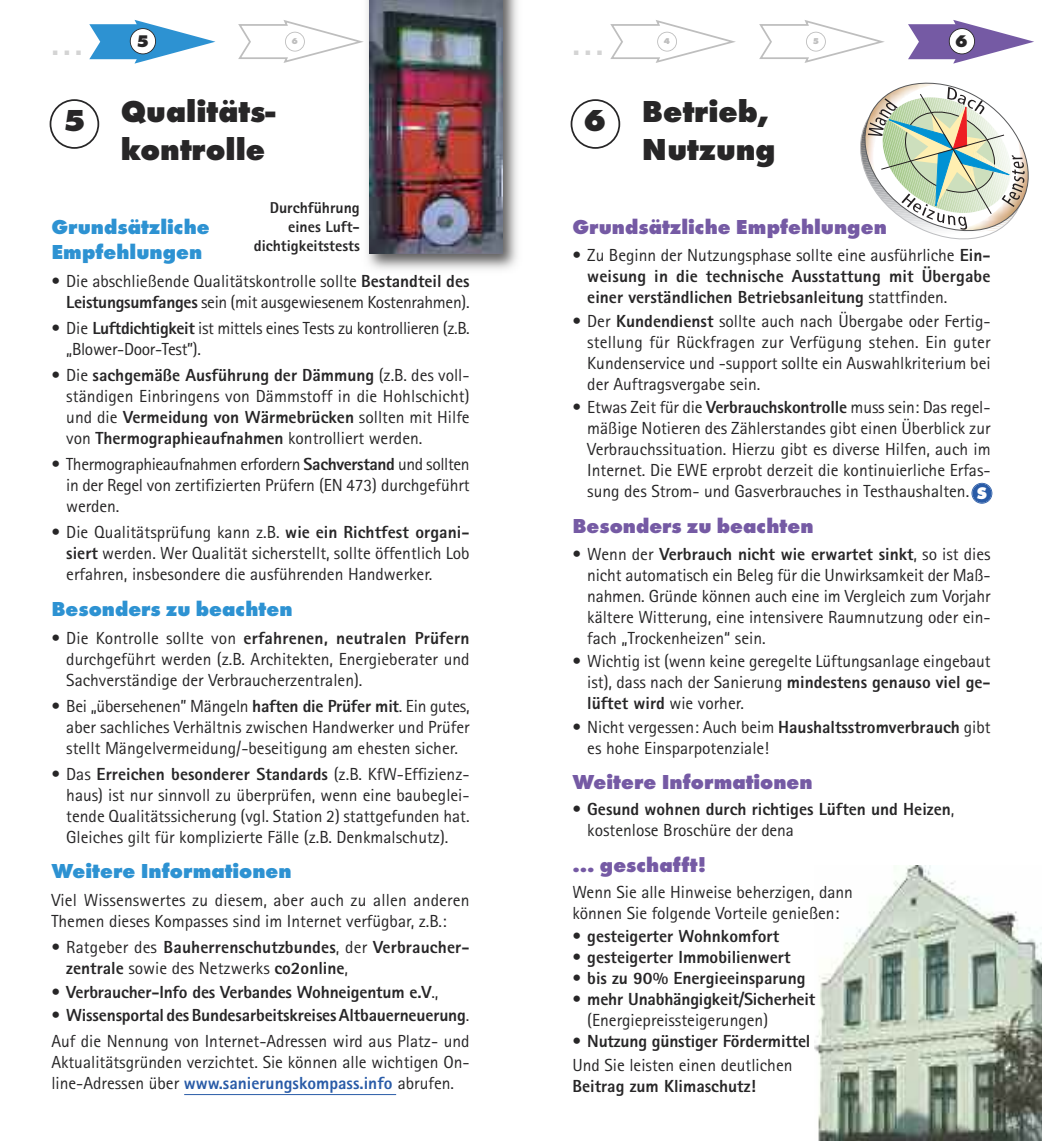
<style>
.page{position:relative;width:1042px;height:1141px;background:#fff}
.page>*{position:absolute;margin:0;border:0;box-sizing:border-box;transform-origin:0 0}
.t1{font:42px "Helvetica";color:#d4d4d4}
.t2{font:800 31.5px/37.8px "Futura T";color:#272627}
.t3{font:800 21px "Futura T";color:#755aa4}
.t4{font:800 21px/25.2px "Futura T";color:#2d92d2}
.t5{font:17.5px/21px "Rotis Sans Serif";color:#272627;text-align:justify}
.t6{font:800 17.5px/21px "Rotis Sans Serif";color:#272627}
.t7{font:17.5px/21px "Rotis Sans Serif";letter-spacing:-.02em;color:#272627}
.t8{font:800 17.5px "Futura T";color:#272627}
.t9{font:800 15.75px/18.9px "Rotis Sans Serif";color:#272627;text-align:right}
.t10{font:800 8.75px "Futura T";color:#bebebe}
.s1{font-weight:800}
.s2{font-weight:400}
.s3{font-weight:800;color:#295ba7}
.s4{font-family:"Futura T";font-weight:800;color:#fff}
</style>
<div class="page">
<img style="left:815px;top:866px;width:227px;height:275px">
<img style="left:367px;top:0;width:151px;height:270px">
<img style="left:369px;top:0;width:133px;height:254px">
<svg style="left:860px;top:82px;width:169px;height:158px"></svg>
<svg style="left:570px;top:99px;width:50px;height:50px"></svg>
<svg style="left:50px;top:99px;width:49px;height:50px"></svg>
<svg style="left:89px;top:20px;width:126px;height:44px"></svg>
<svg style="left:908px;top:20px;width:126px;height:44px"></svg>
<hr style="left:184px;top:1094px;width:212px;height:1px;background:#295ba7">
<svg style="left:238px;top:20px;width:126px;height:43px"></svg>
<div style="left:286px;top:33px;width:18px;height:18px;background:#fff;border-radius:50%"></div>
<div style="left:285px;top:32px;width:20px;height:20px;border:2px solid #bebebe;border-radius:50%"></div>
<svg style="left:610px;top:20px;width:126px;height:43px"></svg>
<div style="left:658px;top:33px;width:18px;height:18px;background:#fff;border-radius:50%"></div>
<div style="left:657px;top:32px;width:20px;height:20px;border:2px solid #bebebe;border-radius:50%"></div>
<svg style="left:759px;top:20px;width:126px;height:43px"></svg>
<div style="left:807px;top:33px;width:18px;height:18px;background:#fff;border-radius:50%"></div>
<div style="left:806px;top:32px;width:20px;height:20px;border:2px solid #bebebe;border-radius:50%"></div>
<div style="left:130px;top:29px;width:26px;height:25px;background:#fff;border-radius:50%"></div>
<div style="left:130px;top:28px;width:26px;height:26px;border:2px solid #272627;border-radius:50%"></div>
<div style="left:949px;top:29px;width:25px;height:25px;background:#fff;border-radius:50%"></div>
<div style="left:949px;top:28px;width:26px;height:26px;border:2px solid #272627;border-radius:50%"></div>
<div style="left:972px;top:484px;width:19px;height:19px;background:#295ba7;border-radius:50%"></div>
<div style="left:971px;top:483px;width:21px;height:21px;border:2px solid #295ba7;border-radius:50%"></div>
<p class="t8" style="left:136px;top:31px;width:14px">5</p>
<p class="t10" style="left:292px;top:36px;width:8px">6</p>
<p class="t10" style="left:664px;top:36px;width:8px">4</p>
<p class="t10" style="left:813px;top:36px;width:8px">5</p>
<p class="t8" style="left:955px;top:31px;width:14px">6</p>
<h1 class="t1" style="left:50px;top:25px;width:36px">...</h1>
<h1 class="t1" style="left:570px;top:25px;width:36px">...</h1>
<h2 class="t2" style="left:121px;top:92px;width:156px">Qualitäts&shy;kontrolle</h2>
<h2 class="t2" style="left:63px;top:101px;width:24px">5</h2>
<h2 class="t2" style="left:584px;top:101px;width:24px">6</h2>
<h2 class="t2" style="left:642px;top:92px;width:135px">Betrieb,<br>Nutzung</h2>
<p class="t9" style="left:254px;top:200px;width:107px">Durchführung eines Luft&shy;dichtigkeitstests</p>
<p class="t4" style="left:51px;top:214px;width:160px">Grundsätzliche<br>Empfehlungen</p>
<p class="t5" style="left:51px;top:273px;width:420px;text-align:right">• Die abschließende Qualitätskontrolle sollte <span class="s1">Bestandteil des<br>Leistungsumfanges</span> sein (mit ausgewiesenem Kostenrahmen).</p>
<p class="t7" style="left:66px;top:320px;width:405px;text-indent:-15px">• Die <span class="s1">Luftdichtigkeit</span> ist mittels eines Tests zu kontrollieren (z.B. „Blower-Door-Test”).</p>
<p class="t5" style="left:66px;top:367px;width:405px;text-indent:-15px">• Die <span class="s1">sachgemäße Ausführung der Dämmung</span> (z.B. des voll&shy;ständigen Einbringens von Dämmstoff in die Hohlschicht) und die <span class="s1">Vermeidung von Wärmebrücken</span> sollten mit Hilfe von <span class="s1">Thermographieaufnahmen</span> kontrolliert werden.</p>
<p class="t5" style="left:66px;top:456px;width:405px;text-indent:-15px">• Thermographieaufnahmen erfordern <span class="s1">Sachverstand</span> und sollten in der Regel von zertifizierten Prüfern (EN 473) durchgeführt werden.</p>
<p class="t5" style="left:66px;top:524px;width:405px;text-indent:-15px">• Die Qualitätsprüfung kann z.B. <span class="s1">wie ein Richtfest organi&shy;siert</span> werden. Wer Qualität sicherstellt, sollte öffentlich Lob erfahren, insbesondere die ausführenden Handwerker.</p>
<p class="t4" style="left:51px;top:596px;width:243px">Besonders zu beachten</p>
<p class="t5" style="left:66px;top:629px;width:405px;text-indent:-15px">• Die Kontrolle sollte von <span class="s1">erfahrenen, neutralen Prüfern </span>durchgeführt werden (z.B. Architekten, Energieberater und Sachverständige der Verbraucherzentralen).</p>
<p class="t5" style="left:66px;top:697px;width:405px;text-indent:-15px">• Bei „übersehenen” Mängeln <span class="s1">haften die Prüfer mit</span>. Ein gutes, aber sachliches Verhältnis zwischen Handwerker und Prüfer stellt Mängelvermeidung/-beseitigung am ehesten sicher.</p>
<p class="t5" style="left:66px;top:765px;width:405px;text-indent:-15px">• Das <span class="s1">Erreichen besonderer Standards</span> (z.B. KfW-Effizienz&shy;haus) ist nur sinnvoll zu überprüfen, wenn eine baubeglei&shy;tende Qualitätssicherung (vgl. Station 2) stattgefunden hat.<br>Gleiches gilt für komplizierte Fälle (z.B. Denkmalschutz).</p>
<p class="t4" style="left:51px;top:858px;width:242px">Weitere Informationen</p>
<p class="t5" style="left:51px;top:892px;width:420px">Viel Wissenswertes zu diesem, aber auch zu allen anderen<br>Themen dieses Kompasses sind im Internet verfügbar, z.B.:</p>
<p class="t6" style="left:66px;top:939px;width:405px;text-indent:-15px"><span class="s2">• Ratgeber des</span> Bauherrenschutzbundes<span class="s2">, der</span> Verbraucher&shy;zentrale <span class="s2">sowie des Netzwerks</span> co2online<span class="s2">,</span></p>
<p class="t6" style="left:51px;top:983px;width:388px"><span class="s2">•</span> Verbraucher-Info des Verbandes Wohneigentum e.V<span class="s2">.,</span></p>
<p class="t6" style="left:51px;top:1004px;width:420px;line-height:25.9px"><span class="s2">•</span> Wissensportal desBundesarbeitskreisesAltbauerneuerung<span class="s2">.<br>Auf die Nennung von Internet-Adressen wird aus Platz- und</span></p>
<p class="t5" style="left:51px;top:1054px;width:420px">Aktualitätsgründen verzichtet. Sie können alle wichtigen On&shy;line-Adressen über <span class="s3">www.sanierungskompass.info</span> abrufen.</p>
<p class="t3" style="left:572px;top:214px;width:316px">Grundsätzliche Empfehlungen</p>
<p class="t6" style="left:587px;top:247px;width:405px;text-align:justify;text-indent:-15px"><span class="s2">• Zu Beginn der Nutzungsphase sollte eine ausführliche</span> Ein&shy;weisung in die technische Ausstattung mit Übergabe einer verständlichen Betriebsanleitung <span class="s2">stattfinden.</span></p>
<p class="t5" style="left:587px;top:312px;width:405px;text-indent:-15px">• Der <span class="s1">Kundendienst</span> sollte auch nach Übergabe oder Fertig&shy;stellung für Rückfragen zur Verfügung stehen. Ein guter Kundenservice und -support sollte ein Auswahlkriterium bei der Auftragsvergabe sein.</p>
<p class="t5" style="left:587px;top:399px;width:405px;text-indent:-15px">• Etwas Zeit für die <span class="s1">Verbrauchskontrolle</span> muss sein: Das regel&shy;mäßige Notieren des Zählerstandes gibt einen Überblick zur Verbrauchssituation. Hierzu gibt es diverse Hilfen, auch im Internet. Die EWE erprobt derzeit die kontinuierliche Erfas&shy;sung des Strom- und Gasverbrauches in Testhaushalten. <span class="s4">S</span></p>
<p class="t3" style="left:572px;top:513px;width:243px">Besonders zu beachten</p>
<p class="t5" style="left:587px;top:545px;width:405px;text-indent:-15px">• Wenn der <span class="s1">Verbrauch nicht wie erwartet sinkt</span>, so ist dies nicht automatisch ein Beleg für die Unwirksamkeit der Maß&shy;nahmen. Gründe können auch eine im Vergleich zum Vorjahr kältere Witterung, eine intensivere Raumnutzung oder ein&shy;fach „Trockenheizen“ sein.</p>
<p class="t5" style="left:587px;top:653px;width:405px;text-indent:-15px">• Wichtig ist (wenn keine geregelte Lüftungsanlage eingebaut ist), dass nach der Sanierung <span class="s1">mindestens genauso viel ge&shy;lüftet wird</span> wie vorher.</p>
<p class="t5" style="left:587px;top:718px;width:405px;text-indent:-15px">• Nicht vergessen: Auch beim <span class="s1">Haushaltsstromverbrauch</span> gibt es hohe Einsparpotenziale!</p>
<p class="t3" style="left:572px;top:770px;width:242px">Weitere Informationen</p>
<p class="t6" style="left:587px;top:801px;width:369px;text-indent:-15px"><span class="s2">•</span> Gesund wohnen durch richtiges Lüften und Heizen<span class="s2">, kostenlose Broschüre der dena</span></p>
<p class="t3" style="left:572px;top:852px;width:135px">... geschafft!</p>
<p class="t5" style="left:572px;top:883px;width:282px">Wenn Sie alle Hinweise beherzigen, dann können Sie folgende Vorteile genießen:</p>
<p class="t6" style="left:572px;top:928px;width:208px"><span class="s2">•</span> gesteigerter Wohnkomfort</p>
<p class="t6" style="left:572px;top:949px;width:220px"><span class="s2">•</span> gesteigerter Immobilienwert</p>
<p class="t6" style="left:572px;top:970px;width:235px"><span class="s2">•</span> bis zu 90% Energieeinsparung</p>
<p class="t6" style="left:587px;top:991px;width:230px;text-indent:-15px"><span class="s2">•</span> mehr Unabhängigkeit/Sicherheit <span class="s2">(Energiepreissteigerungen)</span></p>
<p class="t5" style="left:572px;top:1031px;width:240px;line-height:23.4px">• <span class="s1">Nutzung günstiger Fördermittel<br></span>Und Sie leisten einen deutlichen</p>
<p class="t6" style="left:572px;top:1077px;width:185px">Beitrag zum Klimaschutz!</p>
</div>
